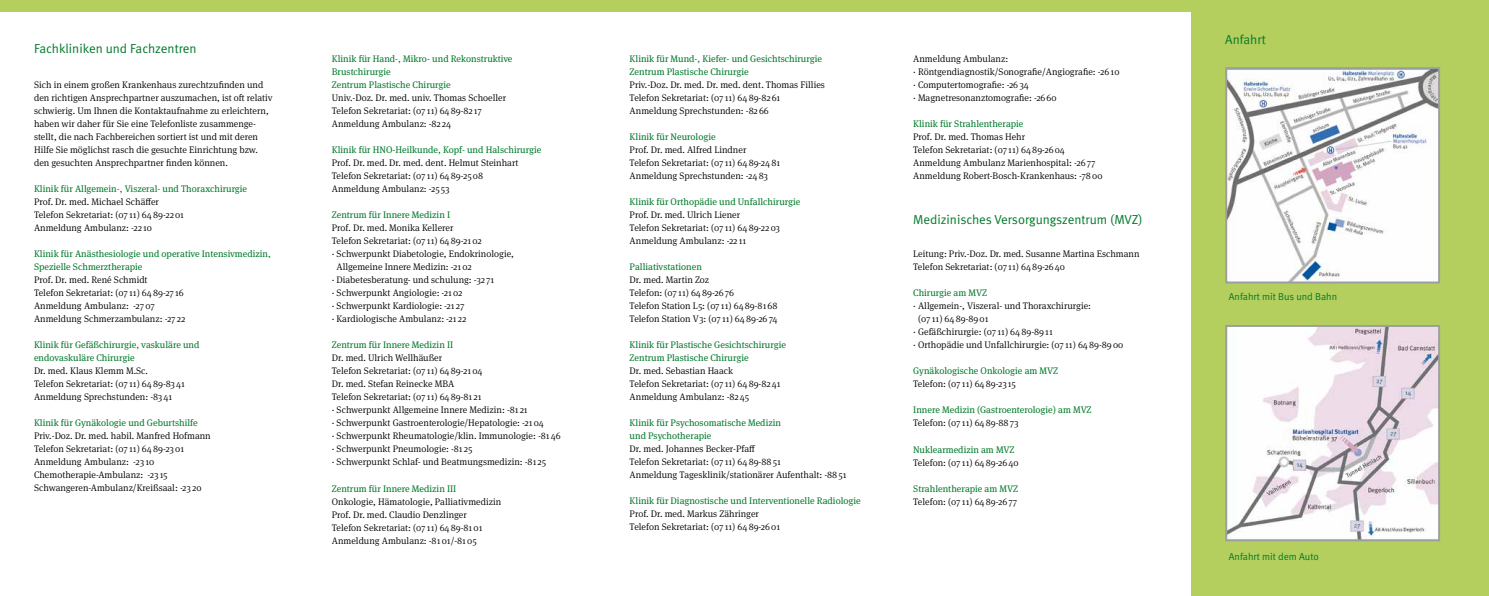
<style>
.page{position:relative;width:1489px;height:596px;background:#fff}
.page>*{position:absolute;margin:0;border:0;box-sizing:border-box;transform-origin:0 0}
.t1{font:13px "Meta Normal";color:#00792a}
.t2{font:10px "Meta Normal";color:#00792a}
.t3{font:300 9.5px/13px "Meta Serif OT";color:#000}
.t4{font:9.5px/13px "Meta Serif OT";color:#00792a}
</style>
<div class="page">
<div style="left:0;top:0;width:1191px;height:11px;background:#b5cf5e"></div>
<div style="left:1191px;top:0;width:297px;height:595px;background:#b5cf5e"></div>
<svg style="left:1225px;top:67px;width:215px;height:217px;background:#e4e4e6"></svg>
<svg style="left:1225px;top:325px;width:215px;height:217px;background:#e8e2e6"></svg>
<h1 class="t1" style="left:34px;top:41px;width:164px">Fachkliniken und Fachzentren</h1>
<p class="t3" style="left:34px;top:78px;width:240px">Sich in einem großen Krankenhaus zurechtzufinden und den richtigen Ansprechpartner auszumachen, ist oft relativ schwierig. Um Ihnen die Kontaktaufnahme zu erleichtern, haben wir daher für Sie eine Telefonliste zusammenge&shy;stellt, die nach Fachbereichen sortiert ist und mit deren Hilfe Sie möglichst rasch die gesuchte Einrichtung bzw. den gesuchten Ansprechpartner finden können.</p>
<p class="t4" style="left:34px;top:182px;width:215px">Klinik für Allgemein-, Viszeral- und Thoraxchirurgie</p>
<p class="t3" style="left:34px;top:195px;width:151px">Prof. Dr. med. Michael Schäffer<br>Telefon Sekretariat: (07 11) 6489-2201<br>Anmeldung Ambulanz: -22 10</p>
<p class="t4" style="left:34px;top:247px;width:238px">Klinik für Anästhesiologie und operative Intensivmedizin,<br>Spezielle Schmerztherapie</p>
<p class="t3" style="left:34px;top:273px;width:153px">Prof. Dr. med. René Schmidt<br>Telefon Sekretariat: (07 11) 6489-27 16<br>Anmeldung Ambulanz: -2707<br>Anmeldung Schmerzambulanz: -27 22</p>
<p class="t4" style="left:34px;top:338px;width:167px">Klinik für Gefäßchirurgie, vaskuläre und endovaskuläre Chirurgie</p>
<p class="t3" style="left:34px;top:364px;width:152px">Dr. med. Klaus Klemm M.Sc.<br>Telefon Sekretariat: (07 11) 6489-8341<br>Anmeldung Sprechstunden: -8341</p>
<p class="t4" style="left:34px;top:416px;width:165px">Klinik für Gynäkologie und Geburtshilfe</p>
<p class="t3" style="left:34px;top:429px;width:178px">Priv.-Doz. Dr. med. habil. Manfred Hofmann Telefon Sekretariat: (07 11) 6489-2301<br>Anmeldung Ambulanz: -23 10<br>Chemotherapie-Ambulanz: -23 15<br>Schwangeren-Ambulanz/Kreißsaal: -23 20</p>
<p class="t4" style="left:332px;top:52px;width:182px">Klinik für Hand-, Mikro- und Rekonstruktive<br>Brustchirurgie<br>Zentrum Plastische Chirurgie</p>
<p class="t3" style="left:332px;top:91px;width:176px">Univ.-Doz. Dr. med. univ. Thomas Schoeller<br>Telefon Sekretariat: (07 11) 6489-82 17<br>Anmeldung Ambulanz: -82 24</p>
<p class="t4" style="left:332px;top:143px;width:211px">Klinik für HNO-Heilkunde, Kopf- und Halschirurgie</p>
<p class="t3" style="left:332px;top:156px;width:188px">Prof. Dr. med. Dr. med. dent. Helmut Steinhart<br>Telefon Sekretariat: (07 11) 6489-2508<br>Anmeldung Ambulanz: -25 53</p>
<p class="t4" style="left:332px;top:208px;width:120px">Zentrum für Innere Medizin I</p>
<p class="t3" style="left:332px;top:221px;width:123px">Prof. Dr. med. Monika Kellerer</p>
<p class="t3" style="left:332px;top:234px;width:151px">Telefon Sekretariat: (07 11) 6489-2102</p>
<p class="t3" style="left:332px;top:247px;width:184px">· Schwerpunkt Diabetologie, Endokrinologie,</p>
<p class="t3" style="left:336px;top:260px;width:137px">Allgemeine Innere Medizin: -2102</p>
<p class="t3" style="left:332px;top:273px;width:164px">· Diabetesberatung- und schulung: -32 71</p>
<p class="t3" style="left:332px;top:286px;width:132px">· Schwerpunkt Angiologie: -2102</p>
<p class="t3" style="left:332px;top:299px;width:134px">· Schwerpunkt Kardiologie: -21 27</p>
<p class="t3" style="left:332px;top:312px;width:136px">· Kardiologische Ambulanz: -21 22</p>
<p class="t4" style="left:332px;top:338px;width:123px">Zentrum für Innere Medizin II</p>
<p class="t3" style="left:332px;top:351px;width:230px">Dr. med. Ulrich Wellhäußer<br>Telefon Sekretariat: (07 11) 6489-2104<br>Dr. med. Stefan Reinecke MBA<br>Telefon Sekretariat: (07 11) 6489-81 21<br>· Schwerpunkt Allgemeine Innere Medizin: -81 21<br>· Schwerpunkt Gastroenterologie/Hepatologie: -2104<br>· Schwerpunkt Rheumatologie/klin. Immunologie: -8146 · Schwerpunkt Pneumologie: -81 25<br>· Schwerpunkt Schlaf- und Beatmungsmedizin: -81 25</p>
<p class="t4" style="left:332px;top:481px;width:126px">Zentrum für Innere Medizin III</p>
<p class="t3" style="left:332px;top:494px;width:171px">Onkologie, Hämatologie, Palliativmedizin Prof. Dr. med. Claudio Denzlinger<br>Telefon Sekretariat: (07 11) 6489-8101<br>Anmeldung Ambulanz: -8101/-8105</p>
<p class="t4" style="left:629px;top:52px;width:194px">Klinik für Mund-, Kiefer- und Gesichtschirurgie<br>Zentrum Plastische Chirurgie</p>
<p class="t3" style="left:629px;top:78px;width:197px">Priv.-Doz. Dr. med. Dr. med. dent. Thomas Fillies<br>Telefon Sekretariat: (07 11) 6489-8261<br>Anmeldung Sprechstunden: -8266</p>
<p class="t4" style="left:629px;top:130px;width:87px">Klinik für Neurologie</p>
<p class="t3" style="left:629px;top:143px;width:152px">Prof. Dr. med. Alfred Lindner<br>Telefon Sekretariat: (07 11) 6489-2481<br>Anmeldung Sprechstunden: -2483</p>
<p class="t4" style="left:629px;top:195px;width:172px">Klinik für Orthopädie und Unfallchirurgie</p>
<p class="t3" style="left:629px;top:208px;width:152px">Prof. Dr. med. Ulrich Liener<br>Telefon Sekretariat: (07 11) 6489-2203<br>Anmeldung Ambulanz: -22 11</p>
<p class="t4" style="left:629px;top:260px;width:74px">Palliativstationen</p>
<p class="t3" style="left:629px;top:273px;width:149px">Dr. med. Martin Zoz<br>Telefon: (07 11) 6489-2676<br>Telefon Station L5: (07 11) 6489-8168<br>Telefon Station V3: (07 11) 6489-2674</p>
<p class="t4" style="left:629px;top:338px;width:158px">Klinik für Plastische Gesichtschirurgie<br>Zentrum Plastische Chirurgie</p>
<p class="t3" style="left:629px;top:364px;width:152px">Dr. med. Sebastian Haack<br>Telefon Sekretariat: (07 11) 6489-8241<br>Anmeldung Ambulanz: -8245</p>
<p class="t4" style="left:629px;top:416px;width:153px">Klinik für Psychosomatische Medizin und Psychotherapie</p>
<p class="t3" style="left:629px;top:442px;width:218px">Dr. med. Johannes Becker-Pfaff<br>Telefon Sekretariat: (07 11) 6489-8851<br>Anmeldung Tagesklinik/stationärer Aufenthalt: -8851</p>
<p class="t4" style="left:629px;top:494px;width:233px">Klinik für Diagnostische und Interventionelle Radiologie</p>
<p class="t3" style="left:629px;top:507px;width:152px">Prof. Dr. med. Markus Zähringer<br>Telefon Sekretariat: (07 11) 6489-2601</p>
<p class="t3" style="left:913px;top:52px;width:208px">Anmeldung Ambulanz:<br>· Röntgendiagnostik/Sonografie/Angiografie: -2610 · Computertomografie: -2634<br>· Magnetresonanztomografie: -2660</p>
<p class="t4" style="left:913px;top:117px;width:112px">Klinik für Strahlentherapie</p>
<p class="t3" style="left:913px;top:130px;width:191px">Prof. Dr. med. Thomas Hehr<br>Telefon Sekretariat: (07 11) 6489-2604<br>Anmeldung Ambulanz Marienhospital: -2677<br>Anmeldung Robert-Bosch-Krankenhaus: -7800</p>
<h1 class="t1" style="left:913px;top:211px;width:231px">Medizinisches Versorgungszentrum (MVZ)</h1>
<p class="t3" style="left:913px;top:247px;width:228px">Leitung: Priv.-Doz. Dr. med. Susanne Martina Eschmann<br>Telefon Sekretariat: (07 11) 6489-2640</p>
<p class="t4" style="left:913px;top:286px;width:75px">Chirurgie am MVZ</p>
<p class="t3" style="left:913px;top:299px;width:179px">· Allgemein-, Viszeral- und Thoraxchirurgie:</p>
<p class="t3" style="left:918px;top:312px;width:72px">(07 11) 6489-8901</p>
<p class="t3" style="left:913px;top:325px;width:141px">· Gefäßchirurgie: (07 11) 6489-8911</p>
<p class="t3" style="left:913px;top:338px;width:212px">· Orthopädie und Unfallchirurgie: (07 11) 6489-8900</p>
<p class="t4" style="left:913px;top:364px;width:146px">Gynäkologische Onkologie am MVZ</p>
<p class="t3" style="left:913px;top:377px;width:104px">Telefon: (07 11) 6489-23 15</p>
<p class="t4" style="left:913px;top:403px;width:180px">Innere Medizin (Gastroenterologie) am MVZ</p>
<p class="t3" style="left:913px;top:416px;width:107px">Telefon: (07 11) 6489-8873</p>
<p class="t4" style="left:913px;top:442px;width:103px">Nuklearmedizin am MVZ</p>
<p class="t3" style="left:913px;top:455px;width:107px">Telefon: (07 11) 6489-2640</p>
<p class="t4" style="left:913px;top:481px;width:106px">Strahlentherapie am MVZ</p>
<p class="t3" style="left:913px;top:494px;width:106px">Telefon: (07 11) 6489-2677</p>
<h1 class="t1" style="left:1225px;top:32px;width:42px">Anfahrt</h1>
<p class="t2" style="left:1228px;top:291px;width:110px">Anfahrt mit Bus und Bahn</p>
<p class="t2" style="left:1228px;top:550px;width:91px">Anfahrt mit dem Auto</p>
</div>
